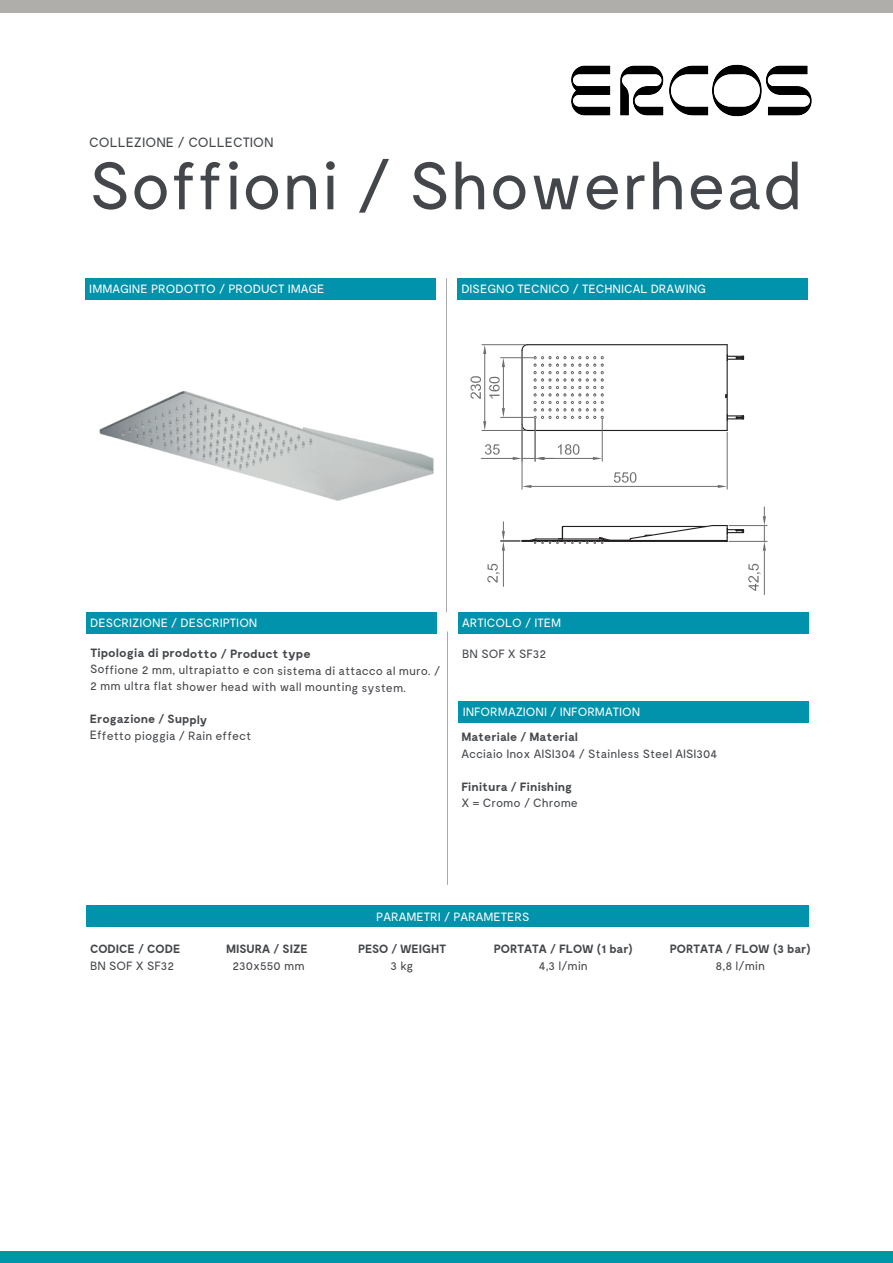
<style>
.page{position:relative;width:893px;height:1263px;background:#fff}
.page>*{position:absolute;margin:0;border:0;box-sizing:border-box;transform-origin:0 0}
.t1{font:67.2px "Moderat";color:#43464a}
.t2{font:13.5px "Moderat";color:#43464a}
.t3{font:12px/16.5px "Moderat";letter-spacing:-.005em;color:#43464a}
.t4{font:700 12px "Moderat";color:#43464a}
.t5{font:12px "Moderat";color:#fff}
</style>
<div class="page">
<div style="left:86px;top:612px;width:351px;height:21px;background:#0093ab"></div>
<div style="left:458px;top:612px;width:351px;height:21px;background:#0093ab"></div>
<div style="left:85px;top:278px;width:351px;height:22px;background:#0093ab"></div>
<div style="left:457px;top:278px;width:351px;height:22px;background:#0093ab"></div>
<hr style="left:446px;top:278px;width:1px;height:334px;background:#a8a9ad">
<hr style="left:447px;top:631px;width:1px;height:254px;background:#a8a9ad">
<div style="left:86px;top:905px;width:723px;height:21px;background:#0093ab"></div>
<img style="left:99px;top:391px;width:335px;height:110px">
<hr style="left:522px;top:540px;width:205px;height:1px;background:#231f20">
<hr style="left:522px;top:541px;width:205px;height:1px;background:#231f20">
<svg style="left:529px;top:525px;width:216px;height:19px"></svg>
<hr style="left:727px;top:345px;width:1px;height:85px;background:#231f20">
<hr style="left:528px;top:430px;width:199px;height:1px;background:#231f20">
<hr style="left:528px;top:344px;width:199px;height:1px;background:#231f20">
<svg style="left:521px;top:344px;width:83px;height:88px"></svg>
<svg style="left:725px;top:394px;width:3px;height:4px"></svg>
<svg style="left:726px;top:354px;width:19px;height:8px"></svg>
<svg style="left:726px;top:414px;width:19px;height:7px"></svg>
<hr style="left:522px;top:427px;width:1px;height:62px;background:#6c6d70">
<hr style="left:727px;top:432px;width:1px;height:57px;background:#6c6d70">
<hr style="left:531px;top:486px;width:187px;height:1px;background:#6c6d70">
<svg style="left:522px;top:485px;width:9px;height:3px"></svg>
<svg style="left:718px;top:485px;width:9px;height:3px"></svg>
<svg style="left:614px;top:472px;width:23px;height:11px"></svg>
<hr style="left:602px;top:419px;width:1px;height:42px;background:#6c6d70">
<hr style="left:544px;top:458px;width:49px;height:1px;background:#6c6d70">
<svg style="left:593px;top:457px;width:9px;height:3px"></svg>
<hr style="left:535px;top:419px;width:1px;height:42px;background:#6c6d70">
<hr style="left:481px;top:458px;width:32px;height:1px;background:#6c6d70">
<svg style="left:513px;top:444px;width:67px;height:16px"></svg>
<svg style="left:485px;top:444px;width:15px;height:11px"></svg>
<hr style="left:501px;top:417px;width:32px;height:1px;background:#6c6d70">
<hr style="left:501px;top:357px;width:32px;height:1px;background:#6c6d70">
<hr style="left:503px;top:367px;width:1px;height:41px;background:#6c6d70">
<svg style="left:502px;top:408px;width:3px;height:9px"></svg>
<svg style="left:502px;top:358px;width:3px;height:9px"></svg>
<svg style="left:489px;top:376px;width:11px;height:22px"></svg>
<hr style="left:482px;top:430px;width:44px;height:1px;background:#6c6d70">
<hr style="left:482px;top:344px;width:44px;height:1px;background:#6c6d70">
<hr style="left:484px;top:354px;width:1px;height:67px;background:#6c6d70">
<svg style="left:483px;top:421px;width:3px;height:9px"></svg>
<svg style="left:483px;top:345px;width:3px;height:9px"></svg>
<svg style="left:470px;top:376px;width:11px;height:23px"></svg>
<hr style="left:729px;top:525px;width:38px;height:1px;background:#6c6d70">
<hr style="left:729px;top:541px;width:38px;height:1px;background:#6c6d70">
<hr style="left:764px;top:551px;width:1px;height:44px;background:#6c6d70">
<svg style="left:763px;top:507px;width:3px;height:44px"></svg>
<svg style="left:748px;top:563px;width:13px;height:28px"></svg>
<hr style="left:503px;top:551px;width:1px;height:35px;background:#6c6d70">
<svg style="left:501px;top:522px;width:22px;height:29px"></svg>
<svg style="left:487px;top:563px;width:13px;height:20px"></svg>
<div style="left:458px;top:702px;width:351px;height:21px;background:#0093ab"></div>
<div style="left:0;top:0;width:893px;height:12px;background:#b0aeab"></div>
<div style="left:0;top:1251px;width:893px;height:12px;background:#0096aa"></div>
<img style="left:571px;top:64px;width:241px;height:53px">
<p class="t2" style="left:89px;top:135px;width:186px">COLLEZIONE / COLLECTION</p>
<h1 class="t1" style="left:89px;top:148px;width:715px">Soffioni / Showerhead</h1>
<p class="t5" style="left:89px;top:282px;width:237px">IMMAGINE PRODOTTO / PRODUCT IMAGE</p>
<p class="t5" style="left:461px;top:282px;width:246px">DISEGNO TECNICO / TECHNICAL DRAWING</p>
<p class="t5" style="left:90px;top:616px;width:169px">DESCRIZIONE / DESCRIPTION</p>
<p class="t5" style="left:462px;top:616px;width:101px">ARTICOLO / ITEM</p>
<p class="t3" style="left:462px;top:646px;width:86px">BN SOF X SF32</p>
<p class="t4" style="left:90px;top:646px;width:222px">Tipologia di prodotto / Product type</p>
<p class="t3" style="left:90px;top:662px;width:352px">Soffione 2 mm, ultrapiatto e con sistema di attacco al muro. /<br>2 mm ultra flat shower head with wall mounting system.</p>
<p class="t4" style="left:90px;top:712px;width:119px">Erogazione / Supply</p>
<p class="t3" style="left:90px;top:728px;width:163px">Effetto pioggia / Rain effect</p>
<p class="t5" style="left:463px;top:705px;width:179px">INFORMAZIONI / INFORMATION</p>
<p class="t4" style="left:461px;top:730px;width:118px">Materiale / Material</p>
<p class="t3" style="left:461px;top:746px;width:258px">Acciaio Inox AISI304 / Stainless Steel AISI304</p>
<p class="t4" style="left:461px;top:780px;width:112px">Finitura / Finishing</p>
<p class="t3" style="left:461px;top:795px;width:118px">X = Cromo / Chrome</p>
<p class="t4" style="left:90px;top:942px;width:92px">CODICE / CODE</p>
<p class="t3" style="left:90px;top:957px;width:86px">BN SOF X SF32</p>
<p class="t4" style="left:226px;top:942px;width:83px">MISURA / SIZE</p>
<p class="t3" style="left:232px;top:957px;width:74px">230x550 mm</p>
<p class="t5" style="left:376px;top:910px;width:155px">PARAMETRI / PARAMETERS</p>
<p class="t4" style="left:358px;top:942px;width:89px">PESO / WEIGHT</p>
<p class="t3" style="left:391px;top:957px;width:24px">3 kg</p>
<p class="t4" style="left:494px;top:942px;width:141px">PORTATA / FLOW (1 bar)</p>
<p class="t3" style="left:539px;top:957px;width:51px">4,3 l/min</p>
<p class="t4" style="left:670px;top:942px;width:143px">PORTATA / FLOW (3 bar)</p>
<p class="t3" style="left:715px;top:957px;width:51px">8,8 l/min</p>
</div>
